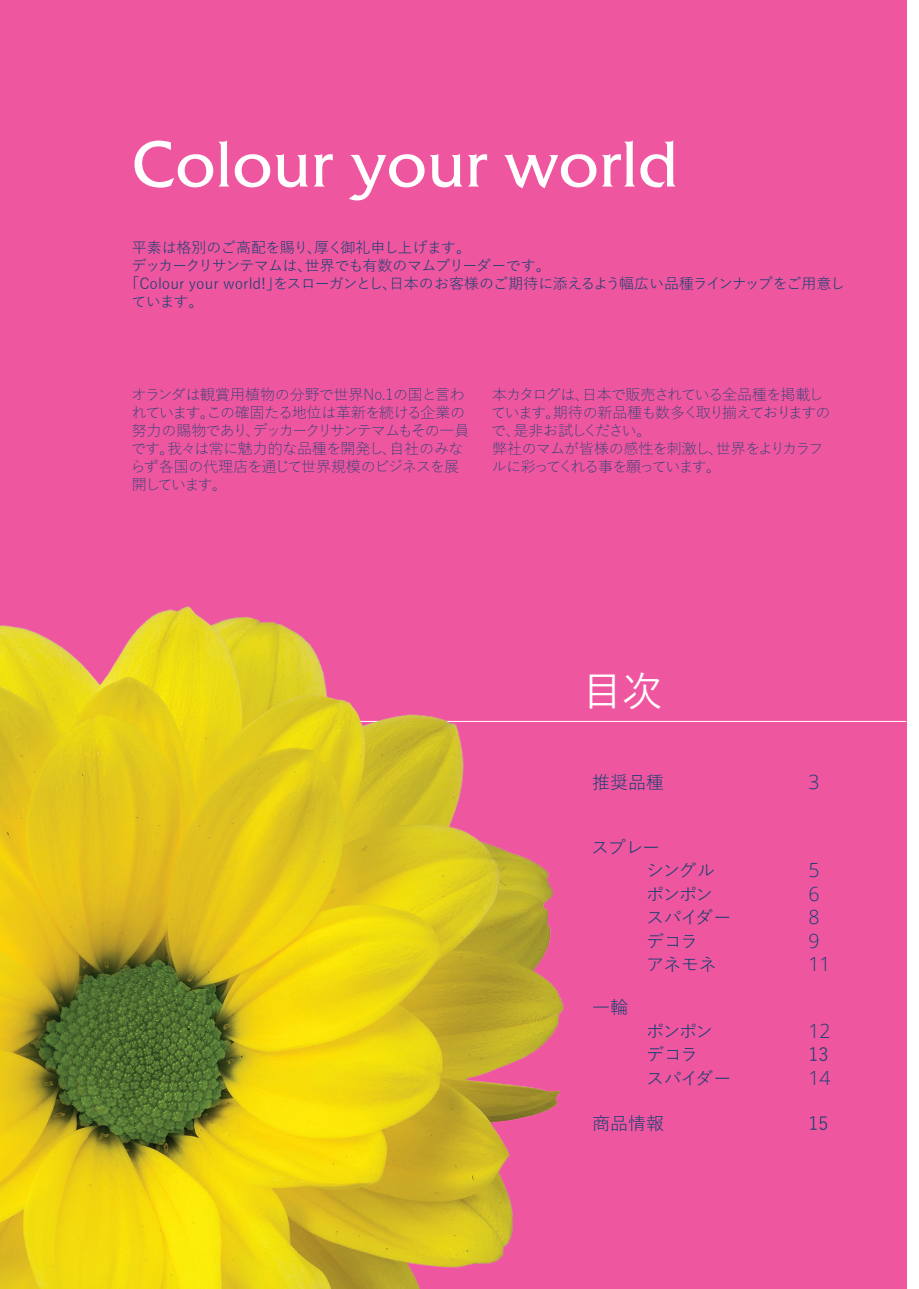
<style>
.page{position:relative;width:919px;height:1289px;background:#fff}
.page>*{position:absolute;margin:0;border:0;box-sizing:border-box;transform-origin:0 0}
.t1{font:64.5px "Friz Qua Regu OS";color:#fff}
.t2{font:500 40.5px "Yu Gothic";color:#fff}
.t3{font:300 19.5px "Open Sans";color:#12416f}
.t4{font:18px "Yu Gothic";letter-spacing:-.025em;color:#12416f}
.t5{font:300 15px/18px "Yu Gothic";letter-spacing:-.06em;color:#12416f}
.t6{font:15px/18px "Yu Gothic";letter-spacing:-.005em;color:#12416f}
.t7{font:300 15px/18px "Yu Gothic";letter-spacing:-.085em;color:#12416f}
.t8{font:15px "Yu Gothic";letter-spacing:-.045em;color:#12416f}
.t9{font:15px "Yu Gothic";letter-spacing:-.025em;color:#12416f}
</style>
<div class="page">
<div style="left:0;top:0;width:906px;height:1288px;background:#ef56a0"></div>
<hr style="left:13px;top:721px;width:893px;height:1px;background:#fff">
<img style="left:0;top:606px;width:592px;height:682px">
<p class="t1" style="left:132px;top:124px;width:547px">Colour your world</p>
<p class="t9" style="left:132px;top:233px;width:340px">平素は格別のご高配を賜り、厚く御礼申し上げます。</p>
<p class="t8" style="left:132px;top:251px;width:420px">デッカークリサンテマムは、世界でも有数のマムブリーダーです。</p>
<p class="t6" style="left:131px;top:272px;width:715px;text-indent:-7px">「Colour your world!」をスローガンとし、日本のお客様のご期待に添えるよう幅広い品種ラインナップをご用意しています。</p>
<p class="t5" style="left:130px;top:383px;width:341px">オランダは観賞用植物の分野で世界No.1の国と言われています。この確固たる地位は革新を続ける企業の努力の賜物であり、デッカークリサンテマムもその一員です。我々は常に魅力的な品種を開発し、自社のみならず各国の代理店を通じて世界規模のビジネスを展開しています。</p>
<p class="t7" style="left:491px;top:383px;width:341px">本カタログは、日本で販売されている全品種を掲載しています。期待の新品種も数多く取り揃えておりますので、是非お試しください。</p>
<p class="t5" style="left:492px;top:437px;width:333px">弊社のマムが皆様の感性を刺激し、世界をよりカラフルに彩ってくれる事を願っています。</p>
<p class="t2" style="left:582px;top:653px;width:82px">目次</p>
<p class="t4" style="left:592px;top:766px;width:73px">推奨品種</p>
<p class="t3" style="left:808px;top:768px;width:13px">3</p>
<p class="t4" style="left:591px;top:830px;width:71px">スプレー</p>
<p class="t4" style="left:646px;top:854px;width:70px">シングル</p>
<p class="t3" style="left:808px;top:857px;width:13px">5</p>
<p class="t4" style="left:646px;top:877px;width:68px">ポンポン</p>
<p class="t3" style="left:808px;top:880px;width:13px">6</p>
<p class="t4" style="left:646px;top:901px;width:87px">スパイダー</p>
<p class="t3" style="left:808px;top:903px;width:13px">8</p>
<p class="t4" style="left:646px;top:924px;width:53px">デコラ</p>
<p class="t3" style="left:808px;top:927px;width:13px">9</p>
<p class="t4" style="left:646px;top:947px;width:72px">アネモネ</p>
<p class="t3" style="left:808px;top:950px;width:24px">11</p>
<p class="t4" style="left:592px;top:991px;width:37px">一輪</p>
<p class="t4" style="left:646px;top:1014px;width:68px">ポンポン</p>
<p class="t3" style="left:808px;top:1017px;width:24px">12</p>
<p class="t4" style="left:646px;top:1037px;width:53px">デコラ</p>
<p class="t4" style="left:808px;top:1037px;width:22px">13</p>
<p class="t4" style="left:646px;top:1061px;width:87px">スパイダー</p>
<p class="t3" style="left:808px;top:1064px;width:24px">14</p>
<p class="t4" style="left:592px;top:1106px;width:73px">商品情報</p>
<p class="t4" style="left:808px;top:1106px;width:22px">15</p>
</div>
